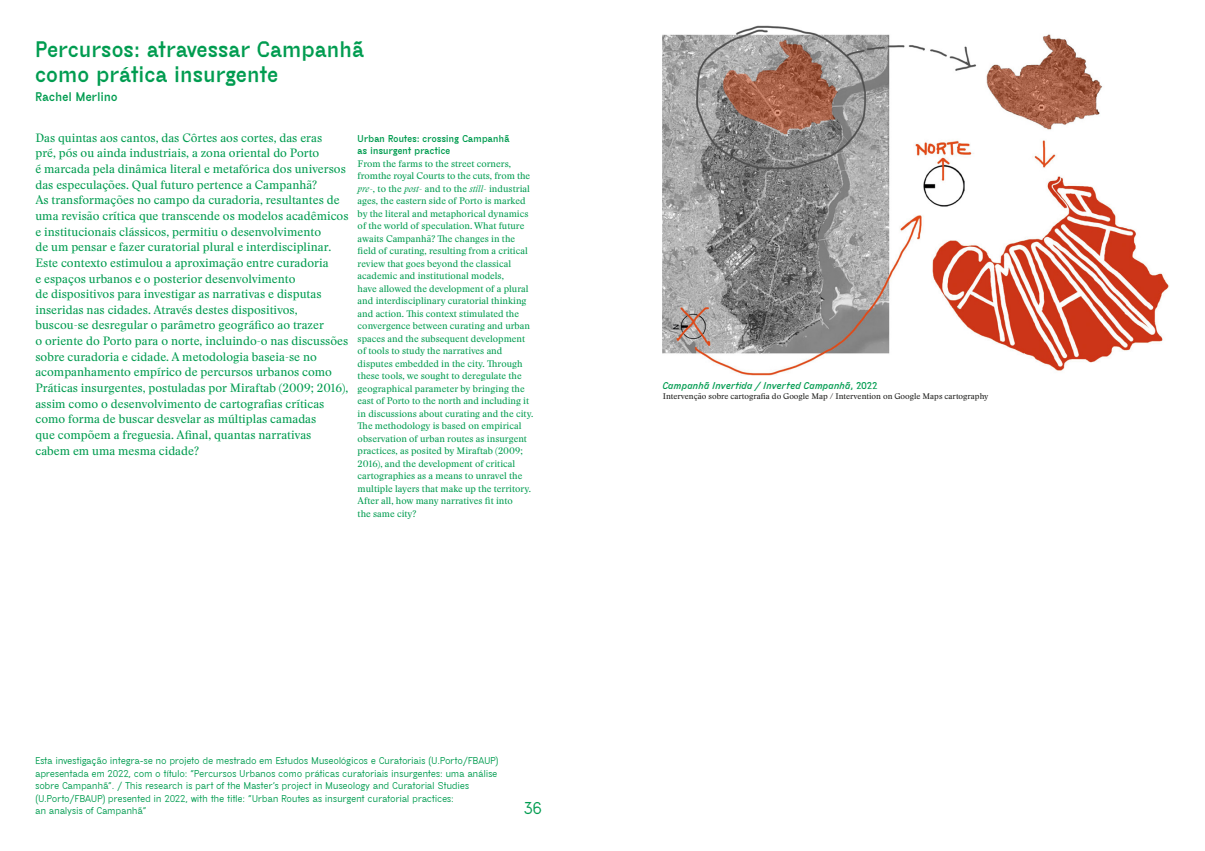
<style>
.page{position:relative;width:1205px;height:851px;background:#fff}
.page>*{position:absolute;margin:0;border:0;box-sizing:border-box;transform-origin:0 0}
.t1{font:900 21.25px/25px "MAD Sans Fill";color:#009c50}
.t2{font:700 16.25px "MAD Sans Fill";color:#009c50}
.t3{font:11.88px/15.6px "Stanley";color:#009c50}
.t4{font:900 11.88px "MAD Sans Fill";color:#009c50}
.t5{font:9.38px/12.5px "Stanley";color:#009c50}
.t6{font:700 9.38px/12.5px "MAD Sans Fill";color:#009c50}
.t7{font:900 9.38px/12.5px "MAD Sans Fill";color:#009c50}
.t8{font:italic 900 9.38px "MAD Sans Fill";color:#009c50}
.t9{font:8.12px "Stanley";color:#1d1d1b}
.s1{font-style:italic}
.s2{font-style:normal}
</style>
<div class="page">
<img style="left:663px;top:25px;width:506px;height:350px">
<h1 class="t1" style="left:35px;top:38px;width:330px">Percursos: atravessar Campanhã como prática insurgente</h1>
<p class="t4" style="left:35px;top:90px;width:84px">Rachel Merlino</p>
<p class="t3" style="left:35px;top:130px;width:315px">Das quintas aos cantos, das Côrtes aos cortes, das eras<br>pré, pós ou ainda industriais, a zona oriental do Porto<br>é marcada pela dinâmica literal e metafórica dos universos das especulações. Qual futuro pertence a Campanhã?<br>As transformações no campo da curadoria, resultantes de uma revisão crítica que transcende os modelos acadêmicos e institucionais clássicos, permitiu o desenvolvimento<br>de um pensar e fazer curatorial plural e interdisciplinar.<br>Este contexto estimulou a aproximação entre curadoria<br>e espaços urbanos e o posterior desenvolvimento<br>de dispositivos para investigar as narrativas e disputas inseridas nas cidades. Através destes dispositivos, buscou-se desregular o parâmetro geográfico ao trazer<br>o oriente do Porto para o norte, incluindo-o nas discussões sobre curadoria e cidade. A metodologia baseia-se no acompanhamento empírico de percursos urbanos como Práticas insurgentes, postuladas por Miraftab (2009; 2016), assim como o desenvolvimento de cartografias críticas como forma de buscar desvelar as múltiplas camadas<br>que compõem a freguesia. Afinal, quantas narrativas cabem em uma mesma cidade?</p>
<p class="t7" style="left:358px;top:132px;width:153px">Urban Routes: crossing Campanhã as insurgent practice</p>
<p class="t5" style="left:358px;top:157px;width:177px">From the farms to the street corners, fromthe royal Courts to the cuts, from the <span class="s1">pre-</span>, to the <span class="s1">post-</span> and to the <span class="s1">still-</span> industrial ages, the eastern side of Porto is marked by the literal and metaphorical dynamics of the world of speculation. What future awaits Campanhã? The changes in the field of curating, resulting from a critical review that goes beyond the classical academic and institutional models,<br>have allowed the development of a plural and interdisciplinary curatorial thinking and action. This context stimulated the convergence between curating and urban spaces and the subsequent development of tools to study the narratives and disputes embedded in the city. Through these tools, we sought to deregulate the geographical parameter by bringing the east of Porto to the north and including it in discussions about curating and the city.<br>The methodology is based on empirical observation of urban routes as insurgent practices, as posited by Miraftab (2009; 2016), and the development of critical cartographies as a means to unravel the multiple layers that make up the territory.<br>After all, how many narratives fit into<br>the same city?</p>
<p class="t6" style="left:35px;top:754px;width:464px">Esta investigação integra-se no projeto de mestrado em Estudos Museológicos e Curatoriais (U.Porto/FBAUP) apresentada em 2022, com o título: “Percursos Urbanos como práticas curatoriais insurgentes: uma análise sobre Campanhã”. / This research is part of the Master’s project in Museology and Curatorial Studies (U.Porto/FBAUP) presented in 2022, with the title: “Urban Routes as insurgent curatorial practices:<br>an analysis of Campanhã”</p>
<h2 class="t2" style="left:524px;top:798px;width:20px">36</h2>
<p class="t8" style="left:663px;top:380px;width:216px">Campanhã Invertida / Inverted Campanhã<span class="s2">, 2022</span></p>
<p class="t9" style="left:663px;top:390px;width:327px">Intervenção sobre cartografia do Google Map / Intervention on Google Maps cartography</p>
</div>
